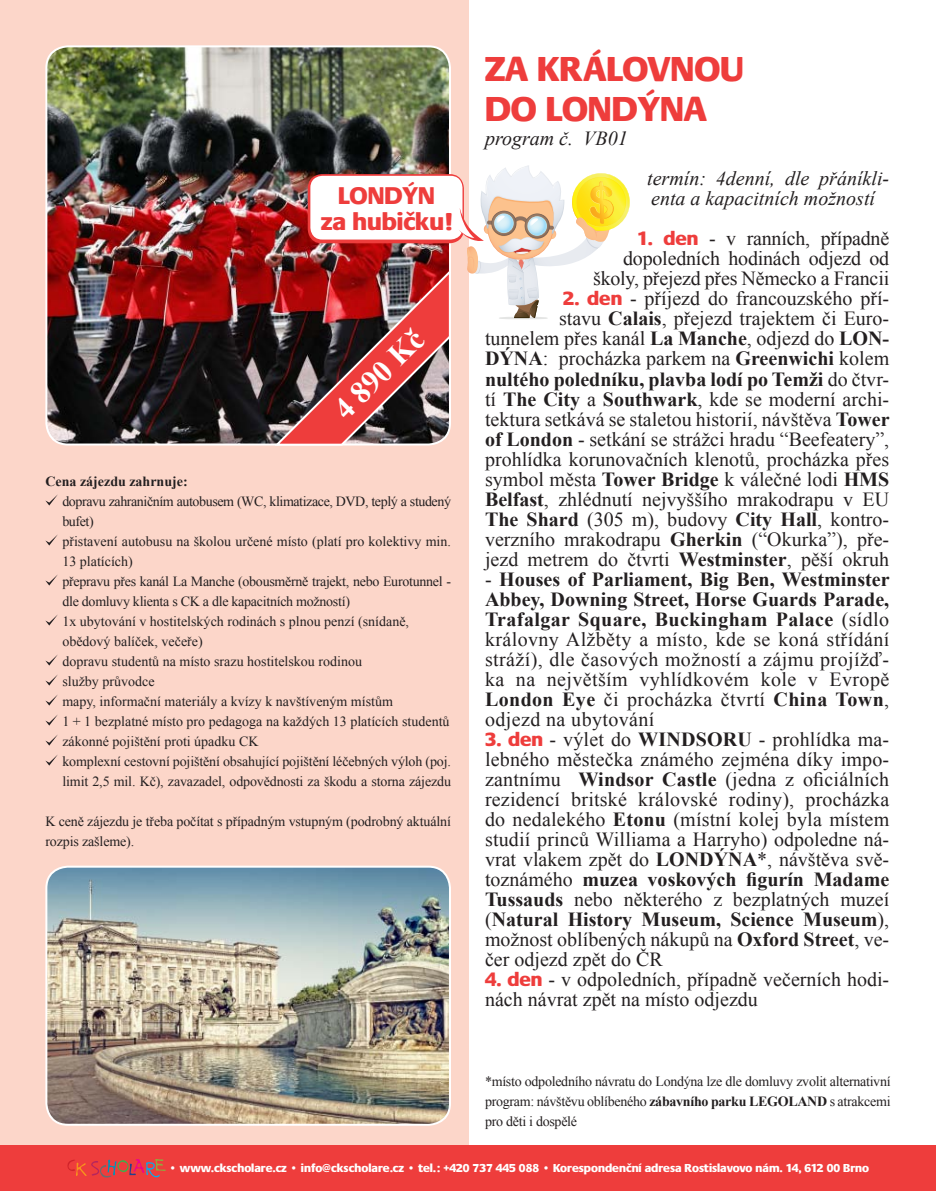
<style>
.page{position:relative;width:936px;height:1191px;background:#fff}
.page>*{position:absolute;margin:0;border:0;box-sizing:border-box;transform-origin:0 0}
.t1{font:800 36px/40px "Praxis CEEF";color:#ee3d3c}
.t2{font:700 30.4px "Times New Roman";color:#fff}
.t3{font:800 25.2px/25.2px "Praxis CEEF";color:#ee3d3c;text-align:center}
.t4{font:20px/20px "Times New Roman";color:#231f20;text-align:right}
.t5{font:italic 20px/20px "Times New Roman";color:#231f20}
.t6{font:14px/20px "Times New Roman";letter-spacing:-.01em;color:#231f20}
.t7{font:700 14px "Times New Roman";color:#231f20}
.t8{font:800 12px "Praxis CEEF";color:#fff}
.s1{font-family:"Praxis CEEF";font-weight:800;color:#ee3d3c}
.s2{font-weight:700}
</style>
<div class="page">
<div style="left:0;top:0;width:468px;height:1191px;background:#fcd6c9"></div>
<img style="left:48px;top:48px;width:400px;height:396px">
<div style="left:45px;top:45px;width:406px;height:400px;border:2px solid #fff;border-radius:22px"></div>
<img style="left:272px;top:269px;width:179px;height:177px">
<div style="left:0;top:1145px;width:935px;height:46px;background:#ee3d3c"></div>
<svg style="left:45px;top:494px;width:13px;height:11px"></svg>
<svg style="left:45px;top:534px;width:13px;height:11px"></svg>
<svg style="left:45px;top:574px;width:13px;height:11px"></svg>
<svg style="left:45px;top:614px;width:13px;height:11px"></svg>
<svg style="left:45px;top:654px;width:13px;height:11px"></svg>
<svg style="left:45px;top:674px;width:13px;height:11px"></svg>
<svg style="left:45px;top:694px;width:13px;height:11px"></svg>
<svg style="left:45px;top:714px;width:13px;height:11px"></svg>
<svg style="left:45px;top:734px;width:13px;height:11px"></svg>
<svg style="left:45px;top:754px;width:13px;height:11px"></svg>
<svg style="left:67px;top:1159px;width:99px;height:19px"></svg>
<img style="left:48px;top:868px;width:402px;height:256px">
<div style="left:45px;top:865px;width:406px;height:260px;border:2px solid #fff;border-radius:22px"></div>
<hr style="left:499px;top:317px;width:48px;height:2px;background:#e4e5e4;border-radius:50%">
<svg style="left:308px;top:174px;width:156px;height:69px"></svg>
<div style="left:310px;top:176px;width:152px;height:63px;background:#fff;border-radius:12px"></div>
<svg style="left:458px;top:165px;width:172px;height:153px"></svg>
<p class="t3" style="left:321px;top:184px;width:133px">LONDÝN<br>za hubičku!</p>
<h2 class="t2" style="left:324px;top:399px;width:115px;rotate:-45deg">4 890 Kč</h2>
<p class="t7" style="left:45px;top:471px;width:144px">Cena zájezdu zahrnuje:</p>
<p class="t6" style="left:62px;top:490px;width:390px">dopravu zahraničním autobusem (WC, klimatizace, DVD, teplý a studený bufet)<br>přistavení autobusu na školou určené místo (platí pro kolektivy min.<br>13 platících)<br>přepravu přes kanál La Manche (obousměrně trajekt, nebo Eurotunnel - dle domluvy klienta s CK a dle kapacitních možností)<br>1x ubytování v hostitelských rodinách s plnou penzí (snídaně, obědový balíček, večeře)<br>dopravu studentů na místo srazu hostitelskou rodinou<br>služby průvodce<br>mapy, informační materiály a kvízy k navštíveným místům<br>1 + 1 bezplatné místo pro pedagoga na každých 13 platících studentů zákonné pojištění proti úpadku CK<br>komplexní cestovní pojištění obsahující pojištění léčebných výloh (poj. limit 2,5 mil. Kč), zavazadel, odpovědnosti za škodu a storna zájezdu</p>
<p class="t6" style="left:45px;top:811px;width:407px">K ceně zájezdu je třeba počítat s případným vstupným (podrobný aktuální rozpis zašleme).</p>
<h1 class="t1" style="left:485px;top:50px;width:260px">ZA KRÁLOVNOU<br>DO LONDÝNA</h1>
<p class="t5" style="left:485px;top:128px;width:144px">program č. VB01</p>
<p class="t5" style="left:647px;top:168px;width:244px">termín: 4denní, dle přáníkli&shy;enta a kapacitních možností</p>
<p class="t4" style="left:593px;top:228px;width:298px"><span class="s1">1. den</span> - v ranních, případně dopoledních hodinách odjezd od školy, přejezd přes Německo a Francii</p>
<p class="t4" style="left:485px;top:288px;width:406px"><span class="s1">2. den</span> - příjezd do francouzského pří-<br>stavu <span class="s2">Calais</span>, přejezd trajektem či Euro&shy;tunnelem přes kanál <span class="s2">La Manche</span>, odjezd do <span class="s2">LON-DÝNA</span>: procházka parkem na <span class="s2">Greenwichi</span> kolem <span class="s2">nultého poledníku, plavba lodí po Temži</span> do čtvr&shy;tí <span class="s2">The City</span> a <span class="s2">Southwark</span>, kde se moderní archi&shy;tektura setkává se staletou historií, návštěva <span class="s2">Tower of London</span> - setkání se strážci hradu “Beefeatery”, prohlídka korunovačních klenotů, procházka přes symbol města <span class="s2">Tower Bridge</span> k válečné lodi <span class="s2">HMS Belfast</span>, zhlédnutí nejvyššího mrakodrapu v EU <span class="s2">The Shard</span> (305 m), budovy <span class="s2">City Hall</span>, kontro&shy;verzního mrakodrapu <span class="s2">Gherkin</span> (“Okurka”), pře&shy;jezd metrem do čtvrti <span class="s2">Westminster</span>, pěší okruh</p>
<p class="t4" style="left:485px;top:568px;width:406px;text-align:justify">- <span class="s2">Houses of Parliament, Big Ben, Westminster Abbey, Downing Street, Horse Guards Parade, Trafalgar Square, Buckingham Palace</span> (sídlo královny Alžběty a místo, kde se koná střídání stráží), dle časových možností a zájmu projížď&shy;ka na největším vyhlídkovém kole v Evropě <span class="s2">London Eye</span> či procházka čtvrtí <span class="s2">China Town</span>, odjezd na ubytování</p>
<p class="t4" style="left:485px;top:728px;width:406px;text-align:justify"><span class="s1">3. den</span> - výlet do <span class="s2">WINDSORU</span> - prohlídka ma&shy;lebného městečka známého zejména díky impo&shy;zantnímu <span class="s2">Windsor Castle</span> (jedna z oficiálních rezidencí britské královské rodiny), procházka do nedalekého <span class="s2">Etonu</span> (místní kolej byla místem studií princů Williama a Harryho) odpoledne ná&shy;vrat vlakem zpět do <span class="s2">LONDÝNA</span>*, návštěva svě&shy;toznámého <span class="s2">muzea voskových figurín Madame Tussauds</span> nebo některého z bezplatných muzeí (<span class="s2">Natural History Museum, Science Museum</span>), možnost oblíbených nákupů na <span class="s2">Oxford Street</span>, ve&shy;čer odjezd zpět do ČR</p>
<p class="t4" style="left:485px;top:968px;width:405px;text-align:left"><span class="s1">4. den</span> - v odpoledních, případně večerních hodi&shy;nách návrat zpět na místo odjezdu</p>
<p class="t6" style="left:485px;top:1070px;width:407px;text-align:justify">*místo odpoledního návratu do Londýna lze dle domluvy zvolit alternativní program: návštěvu oblíbeného <span class="s2">zábavního parku LEGOLAND</span> s atrakcemi pro děti i dospělé</p>
<p class="t8" style="left:169px;top:1160px;width:701px">• www.ckscholare.cz • info@ckscholare.cz • tel.: +420 737 445 088 • Korespondenční adresa Rostislavovo nám. 14, 612 00 Brno</p>
</div>
